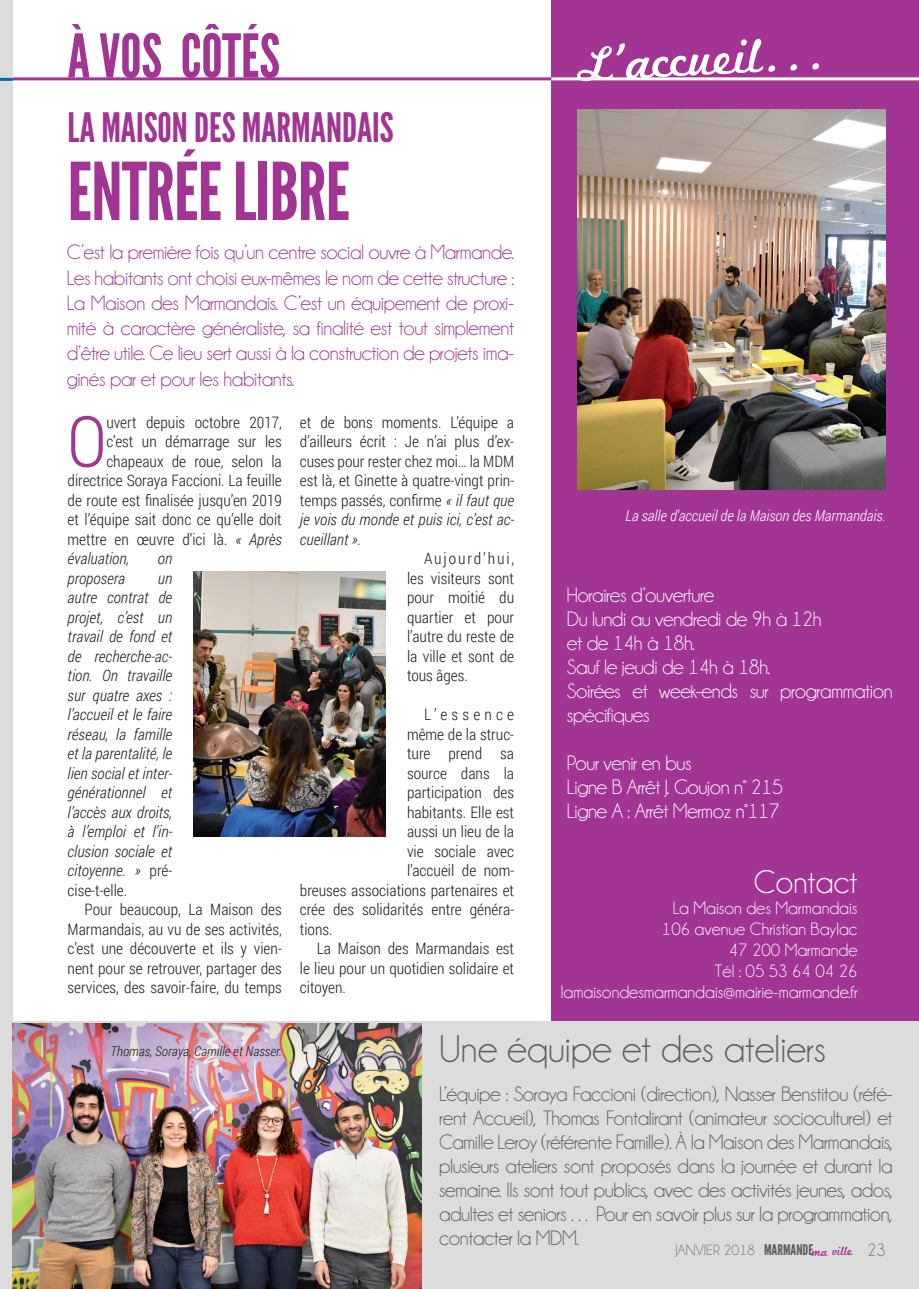
<style>
.page{position:relative;width:919px;height:1289px;background:#fff}
.page>*{position:absolute;margin:0;border:0;box-sizing:border-box;transform-origin:0 0}
.t1{font:79.5px "League Gothic";letter-spacing:-.01em;color:#a23594}
.t2{font:300 70.65px "Roboto Condensed";color:#a23594}
.t3{font:60px "League Gothic";color:#a23594}
.t4{font:50.1px "Marketing Script";color:#fff}
.t5{font:40.5px "League Gothic";color:#a23594}
.t6{font:39px "Champagne&Limousines";color:#5c5f5f}
.t7{font:33px "Champagne&Limousines";color:#fff}
.t8{font:21px/24px "Champagne&Limousines";letter-spacing:-.02em;color:#5c5f5f;text-align:justify}
.t9{font:21px/25.2px "Champagne&Limousines";letter-spacing:-.02em;color:#a23594;text-align:justify}
.t10{font:21px/24px "Champagne&Limousines";letter-spacing:-.02em;color:#fff}
.t11{font:18px/21px "Champagne&Limousines";color:#fff;text-align:right}
.t12{font:18px "Champagne&Limousines";color:#747676}
.t13{font:300 15.75px/19.5px "Roboto Condensed";color:#231f20;text-align:justify}
.t14{font:italic 300 15.75px/19.5px "Roboto Condensed";color:#231f20;text-align:justify}
.t15{font:300 15.75px "Roboto Condensed";letter-spacing:.265em;color:#231f20}
.t16{font:italic 300 15px "Roboto Condensed";color:#fff}
.t17{font:15px "Champagne&Limousines";color:#747676}
.t18{font:italic 300 13.5px "Roboto Condensed";color:#231f20}
.t19{font:12.45px "Marketing Script";color:#a23594}
.s1{font-style:italic}
.s2{font-style:normal}
.s3{font-family:"League Gothic";font-size:14.7px;color:#5e5e61}
</style>
<div class="page">
<div style="left:0;top:0;width:13px;height:1288px;background:#dcdcdd"></div>
<svg style="left:0;top:78px;width:13px;height:3px"></svg>
<div style="left:551px;top:0;width:367px;height:1023px;background:#a23594"></div>
<div style="left:7px;top:1021px;width:911px;height:267px;background:#dcdcdd"></div>
<hr style="left:13px;top:77px;width:538px;height:3px;background:#a23594">
<hr style="left:551px;top:77px;width:367px;height:3px;background:#fff">
<img style="left:12px;top:1023px;width:409px;height:265px">
<img style="left:578px;top:110px;width:307px;height:380px">
<img style="left:193px;top:571px;width:193px;height:265px">
<h3 class="t3" style="left:68px;top:20px;width:214px">À VOS CÔTÉS</h3>
<h3 class="t5" style="left:68px;top:103px;width:328px">LA MAISON DES MARMANDAIS</h3>
<h1 class="t1" style="left:68px;top:144px;width:284px">ENTRÉE LIBRE</h1>
<p class="t9" style="left:67px;top:240px;width:449px">C’est la première fois qu’un centre social ouvre à Marmande.<br>Les habitants ont choisi eux-mêmes le nom de cette structure :<br>La Maison des Marmandais. C’est un équipement de proxi&shy;mité à caractère généraliste, sa finalité est tout simplement d’être utile. Ce lieu sert aussi à la construction de projets ima&shy;ginés par et pour les habitants.</p>
<h3 class="t4" style="left:575px;top:35px;width:252px;rotate:-3deg">L'accueil...</h3>
<h2 class="t2" style="left:68px;top:392px;width:40px">O</h2>
<p class="t13" style="left:106px;top:412px;width:177px">uvert depuis octobre 2017,</p>
<p class="t13" style="left:106px;top:431px;width:177px">c’est un démarrage sur les</p>
<p class="t13" style="left:106px;top:451px;width:177px">chapeaux de roue, selon la</p>
<p class="t13" style="left:68px;top:470px;width:216px">directrice Soraya Faccioni. La feuille</p>
<p class="t13" style="left:68px;top:490px;width:216px">de route est finalisée jusqu’en 2019</p>
<p class="t13" style="left:68px;top:509px;width:216px">et l’équipe sait donc ce qu’elle doit</p>
<p class="t13" style="left:68px;top:529px;width:216px">mettre en œuvre d’ici là. <span class="s1">« Après</span></p>
<p class="t14" style="left:68px;top:548px;width:63px">évaluation,</p>
<p class="t14" style="left:158px;top:548px;width:16px">on</p>
<p class="t14" style="left:68px;top:568px;width:59px">proposera</p>
<p class="t14" style="left:68px;top:568px;width:106px;text-indent:90px">un autre contrat de projet, c’est un travail de fond et de recherche-ac&shy;tion. On travaille sur quatre axes : l’accueil et le faire réseau, la famille et la parentalité, le lien social et inter&shy;générationnel et l’accès aux droits, à l’emploi et l’in&shy;clusion sociale et citoyenne. » <span class="s2">pré&shy;cise-t-elle.</span></p>
<p class="t13" style="left:68px;top:899px;width:216px;text-indent:17px">Pour beaucoup, La Maison des Marmandais, au vu de ses activités, c’est une découverte et ils y vien&shy;nent pour se retrouver, partager des services, des savoir-faire, du temps</p>
<p class="t18" style="left:110px;top:1041px;width:173px">Thomas, Soraya, Camille et Nasser.</p>
<p class="t13" style="left:300px;top:412px;width:216px">et de bons moments. L’équipe a d’ailleurs écrit : Je n’ai plus d’ex&shy;cuses pour rester chez moi… la MDM est là, et Ginette à quatre-vingt prin&shy;temps passés, confirme <span class="s1">« il faut que je vois du monde et puis ici, c’est ac&shy;cueillant ».</span></p>
<p class="t13" style="left:407px;top:548px;width:109px;text-indent:17px">Aujourd’hui, les visiteurs sont pour moitié du quartier et pour l’autre du reste de la ville et sont de tous âges.</p>
<p class="t15" style="left:424px;top:703px;width:92px">L’essence</p>
<p class="t13" style="left:407px;top:724px;width:109px">même de la struc-</p>
<p class="t13" style="left:407px;top:743px;width:109px">ture prend sa</p>
<p class="t13" style="left:407px;top:763px;width:109px">source dans la</p>
<p class="t13" style="left:407px;top:782px;width:109px">participation des</p>
<p class="t13" style="left:407px;top:802px;width:109px">habitants. Elle est</p>
<p class="t13" style="left:407px;top:821px;width:109px">aussi un lieu de la</p>
<p class="t13" style="left:407px;top:841px;width:109px">vie sociale avec</p>
<p class="t13" style="left:407px;top:860px;width:109px">l’accueil de nom-</p>
<p class="t13" style="left:300px;top:880px;width:216px">breuses associations partenaires et</p>
<p class="t13" style="left:300px;top:899px;width:216px">crée des solidarités entre généra-</p>
<p class="t13" style="left:300px;top:919px;width:34px">tions.</p>
<p class="t13" style="left:317px;top:938px;width:199px">La Maison des Marmandais est</p>
<p class="t13" style="left:300px;top:958px;width:216px">le lieu pour un quotidien solidaire et</p>
<p class="t13" style="left:300px;top:977px;width:48px">citoyen.</p>
<p class="t16" style="left:625px;top:505px;width:261px">La salle d'accueil de la Maison des Marmandais.</p>
<h3 class="t10" style="left:567px;top:582px;width:327px">Horaires d’ouverture<br>Du lundi au vendredi de 9h à 12h<br>et de 14h à 18h.<br>Sauf le jeudi de 14h à 18h.<br>Soirées et week-ends sur programmation spécifiques</h3>
<h3 class="t10" style="left:567px;top:751px;width:217px">Pour venir en bus<br>Ligne b Arrêt J. Goujon n° 215<br>Ligne A : Arrêt Mermoz n°117</h3>
<h3 class="t7" style="left:753px;top:863px;width:105px">Contact</h3>
<p class="t11" style="left:561px;top:897px;width:298px">La Maison des Marmandais<br>106 avenue Christian baylac<br>47 200 Marmande<br>Tél : 05 53 64 04 26 lamaisondesmarmandais@mairie-marmande.fr</p>
<h3 class="t6" style="left:439px;top:1026px;width:388px">Une équipe et des ateliers</h3>
<p class="t8" style="left:439px;top:1081px;width:455px">L’équipe : Soraya Faccioni (direction), Nasser benstitou (réfé&shy;rent Accueil), Thomas Fontalirant (animateur socioculturel) et Camille Leroy (référente Famille). À la Maison des Marmandais, plusieurs ateliers sont proposés dans la journée et durant la semaine. Ils sont tout publics, avec des activités jeunes, ados, adultes et seniors … Pour en savoir plus sur la programmation, contacter la MDM.</p>
<p class="t17" style="left:675px;top:1241px;width:139px">JANVIER 2018 <span class="s3">MARMANDE</span></p>
<p class="t19" style="left:811px;top:1244px;width:42px;rotate:-3deg">ma ville</p>
<p class="t12" style="left:867px;top:1239px;width:20px">23</p>
</div>
